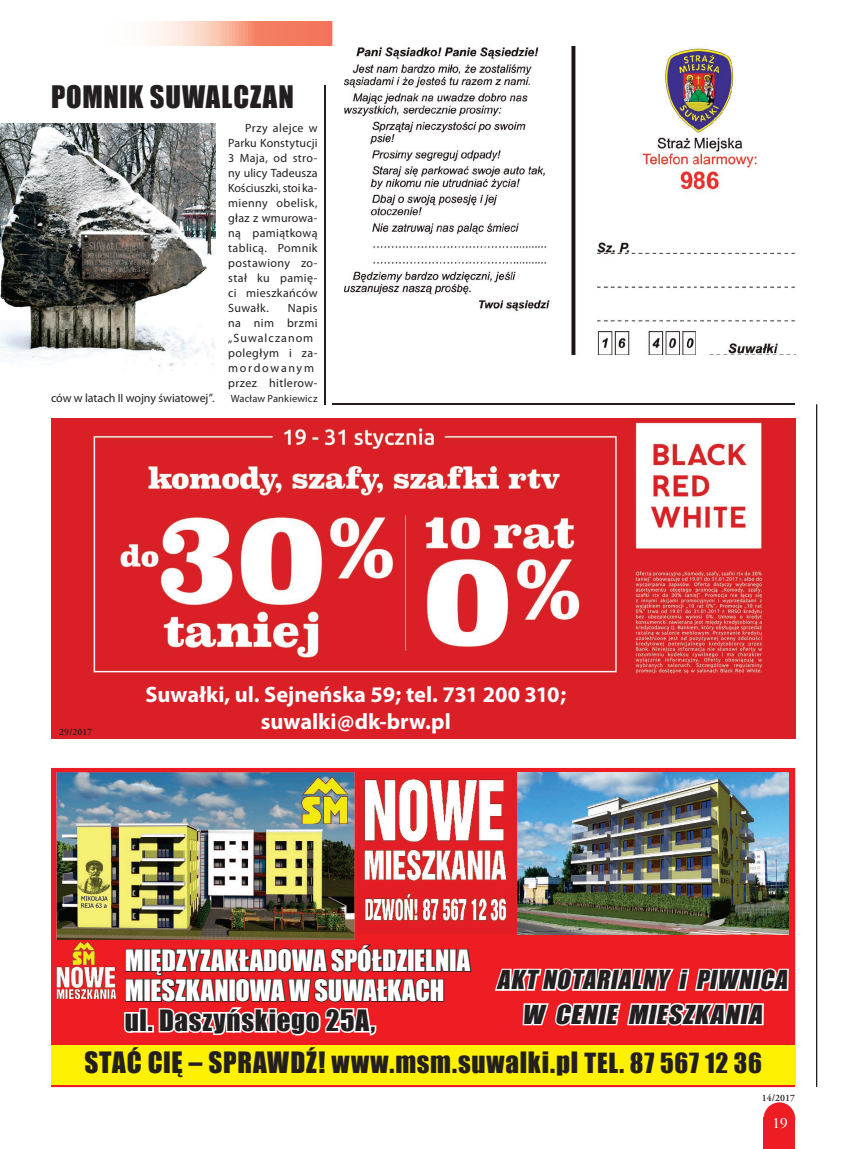
<style>
.page{position:relative;width:859px;height:1149px;background:#fff}
.page>*{position:absolute;margin:0;border:0;box-sizing:border-box;transform-origin:0 0}
.t1{font:28.5px "Impact";letter-spacing:.03em;color:#231f20}
.t2{font:27px/42.3px "Impact";letter-spacing:.025em;color:#231f20}
.t3{font:27px/30px "Impact";letter-spacing:-.005em;color:#fff}
.t4{font:italic 24px/34.5px "Impact";color:#231f20;text-align:center}
.t5{font:700 22.35px/26.2px "Myriad Pro";letter-spacing:-.005em;color:#fff;text-align:center}
.t6{font:15px "Times";color:#fff}
.t7{font:12px/15px "Myriad Pro";letter-spacing:.03em;color:#231f20;text-align:justify}
.t8{font:12px "Myriad Pro";letter-spacing:-.005em;color:#231f20}
.t9{font:10.5px "Myriad Pro";letter-spacing:.015em;color:#231f20}
.t10{font:600 9.75px "Adobe Garamond Pro";color:#231f20}
.s1{font-size:25.5px}
</style>
<div class="page">
<hr style="left:816px;top:70px;width:1px;height:1015px;background:#231f20">
<div style="left:764px;top:1101px;width:31px;height:33px;background:#ee1d23;border-radius:50%"></div>
<div style="left:764px;top:1117px;width:31px;height:31px;background:#ee1d23"></div>
<svg style="left:151px;top:21px;width:181px;height:25px"></svg>
<svg style="left:51px;top:767px;width:744px;height:319px;fill:#ee1d23"></svg>
<div style="left:144px;top:948px;width:7px;height:23px;border:2px solid #231f20"></div>
<svg style="left:124px;top:939px;width:20px;height:63px"></svg>
<div style="left:144px;top:978px;width:7px;height:23px;border:2px solid #231f20"></div>
<svg style="left:123px;top:1010px;width:18px;height:24px"></svg>
<div style="left:139px;top:1007px;width:8px;height:25px;border:3px solid #fff"></div>
<div style="left:147px;top:1024px;width:7px;height:8px;border:3px solid #fff"></div>
<svg style="left:150px;top:940px;width:322px;height:105px"></svg>
<div style="left:51px;top:1045px;width:744px;height:39px;background:#fff101"></div>
<img style="left:358px;top:772px;width:135px;height:162px">
<img style="left:57px;top:772px;width:297px;height:167px">
<img style="left:73px;top:941px;width:22px;height:23px">
<img style="left:57px;top:966px;width:59px;height:32px">
<img style="left:302px;top:777px;width:46px;height:46px">
<img style="left:493px;top:738px;width:297px;height:307px">
<img style="left:0;top:123px;width:215px;height:244px">
<img style="left:51px;top:418px;width:744px;height:320px">
<img style="left:344px;top:47px;width:350px;height:307px">
<img style="left:694px;top:48px;width:101px;height:306px">
<hr style="left:332px;top:403px;width:463px;height:2px;background:#231f20">
<hr style="left:324px;top:85px;width:1px;height:319px;background:#231f20">
<h1 class="t1" style="left:51px;top:74px;width:244px">POMNIK SUWALCZAN</h1>
<p class="t7" style="left:228px;top:120px;width:91px;text-indent:17px">Przy alejce w Parku Konstytucji 3 Maja, od stro&shy;ny ulicy Tadeusza Kościuszki, stoi ka&shy;mienny obelisk, głaz z wmurowa&shy;ną pamiątkową tablicą. Pomnik postawiony zo&shy;stał ku pamię&shy;ci mieszkańców Suwałk.</p>
<p class="t7" style="left:228px;top:300px;width:91px;text-align:left;text-indent:60px">Napis na nim brzmi „Suwalczanom poległym i za&shy;mordowanym przez hitlerow-</p>
<p class="t8" style="left:51px;top:391px;width:165px">ców w latach II wojny światowej”.</p>
<p class="t9" style="left:231px;top:392px;width:88px">Wacław Pankiewicz</p>
<p class="t10" style="left:59px;top:726px;width:35px">29/2017</p>
<h3 class="t5" style="left:146px;top:681px;width:422px">Suwałki, ul. Sejneńska 59; tel. 731 200 310; suwalki@dk-brw.pl</h3>
<h2 class="t3" style="left:125px;top:944px;width:347px">MIĘDZYZAKŁADOWA SPÓŁDZIELNIA<br>MIESZKANIOWA W SUWAŁKACH</h2>
<h2 class="t2" style="left:84px;top:998px;width:679px;text-indent:40px">ul. Daszyńskiego 25A,<br>STAĆ CIĘ – SPRAWDŹ! www.msm.suwalki.pl <span class="s1">TEL. 87 567 12 36</span></h2>
<h3 class="t4" style="left:497px;top:961px;width:298px">AKT NOTARIALNY i PIWNICA<br>W CENIE MIESZKANIA</h3>
<p class="t10" style="left:762px;top:1091px;width:35px">14/2017</p>
<p class="t6" style="left:773px;top:1114px;width:16px">19</p>
</div>
